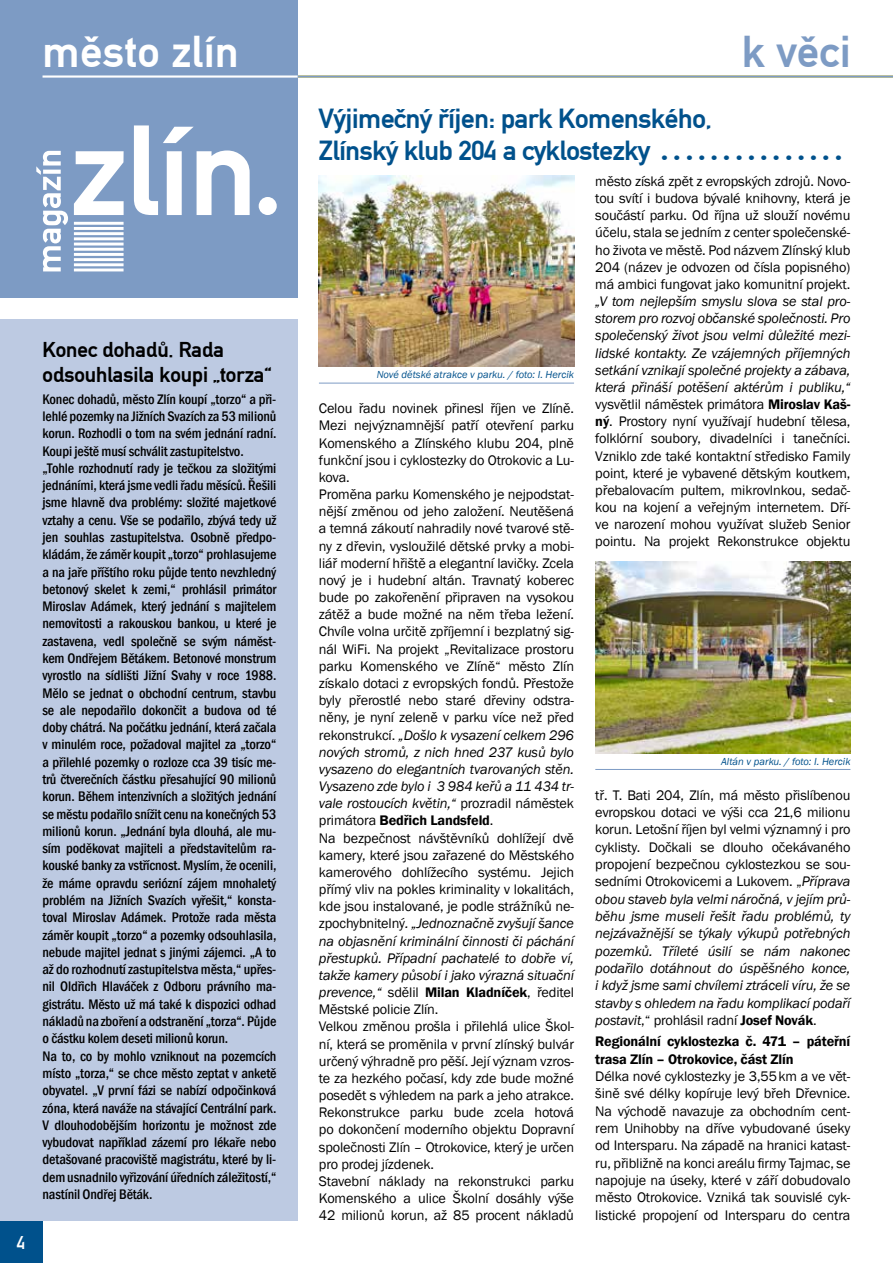
<style>
.page{position:relative;width:893px;height:1263px;background:#fff}
.page>*{position:absolute;margin:0;border:0;box-sizing:border-box;transform-origin:0 0}
.t1{font:43.5px "Norma Zlin Hxx CE Bold";letter-spacing:.02em;color:#fff}
.t2{font:43.5px "Norma Zlin Hxx CE Bold";color:#7d9bc4}
.t3{font:27px/32.5px "Norma Zlin Hxx CE Bold";letter-spacing:-.01em;color:#00518c}
.t4{font:21px/25.3px "Norma Zlin Hxx CE Bold";color:#000}
.t5{font:18px "Norma Zlin Hxx CE";color:#fff}
.t6{font:14.25px/17.1px "MMZ text Book Regular";letter-spacing:-.01em;color:#000;text-align:justify}
.t7{font:500 condensed 14.25px/17.2px "Franklin Gothic";letter-spacing:-.01em;color:#000}
.t8{font:14.25px/17.1px "MMZ text Book Italic";letter-spacing:-.01em;color:#000;text-align:justify}
.t9{font:600 14.25px/17.2px "Franklin Gothic";letter-spacing:-.01em;color:#000}
.t10{font:14.25px "MMZ text Book Bold";letter-spacing:-.01em;color:#000}
.t11{font:italic 10.5px "Franklin Gothic";color:#00518c}
.s1{font-family:"MMZ text Book Regular"}
.s2{font-family:"MMZ text Book Italic"}
.s3{font-family:"MMZ text Book Bold"}
</style>
<div class="page">
<div style="left:0;top:0;width:298px;height:298px;background:#7d9bc4"></div>
<hr style="left:296px;top:75px;width:597px;height:3px;background:#7d9bc4">
<hr style="left:43px;top:75px;width:255px;height:3px;background:#fff">
<div style="left:0;top:1220px;width:43px;height:43px;background:#00518c"></div>
<svg style="left:74px;top:125px;width:203px;height:146px"></svg>
<svg style="left:36px;top:151px;width:32px;height:120px"></svg>
<div style="left:0;top:319px;width:298px;height:901px;background:#bdcae2"></div>
<img style="left:319px;top:175px;width:255px;height:192px">
<hr style="left:319px;top:383px;width:255px;height:1px;background:#7d9bc4">
<img style="left:595px;top:562px;width:255px;height:191px">
<hr style="left:595px;top:769px;width:255px;height:1px;background:#7d9bc4">
<p class="t5" style="left:17px;top:1232px;width:10px">4</p>
<h1 class="t1" style="left:43px;top:27px;width:198px">město zlín</h1>
<h1 class="t2" style="left:742px;top:27px;width:110px">k věci</h1>
<h3 class="t4" style="left:43px;top:337px;width:230px">Konec dohadů. Rada odsouhlasila koupi „torza“</h3>
<p class="t7" style="left:43px;top:390px;width:235px">Konec dohadů, město Zlín koupí „torzo“ a při&shy;lehlé pozemky na Jižních Svazích za 53 milionů korun. Rozhodli o tom na svém jednání radní.<br>Koupi ještě musí schválit zastupitelstvo. „Tohle rozhodnutí rady je tečkou za složitými jednáními, která jsme vedli řadu měsíců. Řešili jsme hlavně dva problémy: složité majetkové vztahy a cenu. Vše se podařilo, zbývá tedy už jen souhlas zastupitelstva. Osobně předpo&shy;kládám, že záměr koupit „torzo“ prohlasujeme a na jaře příštího roku půjde tento nevzhledný betonový skelet k zemi,“ prohlásil primátor Miroslav Adámek, který jednání s majitelem nemovitosti a rakouskou bankou, u které je zastavena, vedl společně se svým náměst&shy;kem Ondřejem Bětákem. Betonové monstrum vyrostlo na sídlišti Jižní Svahy v roce 1988.<br>Mělo se jednat o obchodní centrum, stavbu se ale nepodařilo dokončit a budova od té doby chátrá. Na počátku jednání, která začala v minulém roce, požadoval majitel za „torzo“ a přilehlé pozemky o rozloze cca 39 tisíc me&shy;trů čtverečních částku přesahující 90 milionů korun. Během intenzivních a složitých jednání se městu podařilo snížit cenu na konečných 53 milionů korun. „Jednání byla dlouhá, ale mu&shy;sím poděkovat majiteli a představitelům ra&shy;kouské banky za vstřícnost. Myslím, že ocenili, že máme opravdu seriózní zájem mnohaletý problém na Jižních Svazích vyřešit,“ konsta&shy;toval Miroslav Adámek. Protože rada města záměr koupit „torzo“ a pozemky odsouhlasila, nebude majitel jednat s jinými zájemci. „A to až do rozhodnutí zastupitelstva města,“ upřes&shy;nil Oldřich Hlaváček z Odboru právního ma&shy;gistrátu. Město už má také k dispozici odhad nákladů na zboření a odstranění „torza“. Půjde o částku kolem deseti milionů korun.<br>Na to, co by mohlo vzniknout na pozemcích místo „torza,“ se chce město zeptat v anketě obyvatel. „V první fázi se nabízí odpočinková zóna, která naváže na stávající Centrální park.<br>V dlouhodobějším horizontu je možnost zde vybudovat například zázemí pro lékaře nebo detašované pracoviště magistrátu, které by li&shy;dem usnadnilo vyřizování úředních záležitostí,“ nastínil Ondřej Běták.</p>
<h2 class="t3" style="left:319px;top:102px;width:395px">Výjimečný říjen: park Komenského,<br>Zlínský klub 204 a cyklostezky</h2>
<p class="t11" style="left:377px;top:368px;width:199px">Nové dětské atrakce v parku. / foto: I. Hercik</p>
<p class="t6" style="left:319px;top:400px;width:257px;text-align:left">Celou řadu novinek přinesl říjen ve Zlíně.<br>Mezi nejvýznamnější patří otevření parku Komenského a Zlínského klubu 204, plně funkční jsou i cyklostezky do Otrokovic a Lu&shy;kova.<br>Proměna parku Komenského je nejpodstat&shy;nější změnou od jeho založení. Neutěšená a temná zákoutí nahradily nové tvarové stě&shy;ny z dřevin, vysloužilé dětské prvky a mobi&shy;liář moderní hřiště a elegantní lavičky. Zcela nový je i hudební altán. Travnatý koberec bude po zakořenění připraven na vysokou zátěž a bude možné na něm třeba ležení.<br>Chvíle volna určitě zpříjemní i bezplatný sig&shy;nál WiFi. Na projekt „Revitalizace prostoru parku Komenského ve Zlíně“ město Zlín získalo dotaci z evropských fondů. Přestože byly přerostlé nebo staré dřeviny odstra&shy;něny, je nyní zeleně v parku více než před</p>
<p class="t8" style="left:319px;top:726px;width:257px"><span class="s1">rekonstrukcí.</span> „Došlo k vysazení celkem 296 nových stromů, z nich hned 237 kusů bylo vysazeno do elegantních tvarovaných stěn.<br>Vysazeno zde bylo i 3 984 keřů a 11 434 tr&shy;vale rostoucích květin,“ <span class="s1">prozradil náměstek</span></p>
<p class="t10" style="left:319px;top:812px;width:176px"><span class="s1">primátora</span> Bedřich Landsfeld<span class="s1">.</span></p>
<p class="t6" style="left:319px;top:829px;width:257px">Na bezpečnost návštěvníků dohlížejí dvě kamery, které jsou zařazené do Městského kamerového dohlížecího systému. Jejich přímý vliv na pokles kriminality v lokalitách, kde jsou instalované, je podle strážníků ne-</p>
<p class="t8" style="left:319px;top:915px;width:257px"><span class="s1">zpochybnitelný</span>. „Jednoznačně zvyšují šance na objasnění kriminální činnosti či páchání přestupků. Případní pachatelé to dobře ví, takže kamery působí i jako výrazná situační</p>
<p class="t6" style="left:319px;top:984px;width:257px;text-align:left"><span class="s2">prevence,“</span> sdělil <span class="s3">Milan Kladníček</span>, ředitel Městské policie Zlín.<br>Velkou změnou prošla i přilehlá ulice Škol&shy;ní, která se proměnila v první zlínský bulvár určený výhradně pro pěší. Její význam vzros&shy;te za hezkého počasí, kdy zde bude možné posedět s výhledem na park a jeho atrakce.<br>Rekonstrukce parku bude zcela hotová po dokončení moderního objektu Dopravní společnosti Zlín – Otrokovice, který je určen pro prodej jízdenek.<br>Stavební náklady na rekonstrukci parku Komenského a ulice Školní dosáhly výše 42 milionů korun, až 85 procent nákladů</p>
<p class="t6" style="left:595px;top:173px;width:257px">město získá zpět z evropských zdrojů. Novo&shy;tou svítí i budova bývalé knihovny, která je součástí parku. Od října už slouží novému účelu, stala se jedním z center společenské&shy;ho života ve městě. Pod názvem Zlínský klub 204 (název je odvozen od čísla popisného) má ambici fungovat jako komunitní projekt.</p>
<p class="t8" style="left:595px;top:293px;width:257px">„V tom nejlepším smyslu slova se stal pro&shy;storem pro rozvoj občanské společnosti. Pro společenský život jsou velmi důležité mezi&shy;lidské kontakty. Ze vzájemných příjemných setkání vznikají společné projekty a zábava, která přináší potěšení aktérům i publiku,“</p>
<p class="t6" style="left:595px;top:396px;width:257px">vysvětlil náměstek primátora <span class="s3">Miroslav Kaš&shy;ný</span>. Prostory nyní využívají hudební tělesa, folklórní soubory, divadelníci i tanečníci.<br>Vzniklo zde také kontaktní středisko Family point, které je vybavené dětským koutkem, přebalovacím pultem, mikrovlnkou, sedač&shy;kou na kojení a veřejným internetem. Dří&shy;ve narození mohou využívat služeb Senior pointu. Na projekt Rekonstrukce objektu</p>
<p class="t11" style="left:721px;top:755px;width:131px">Altán v parku. / foto: I. Hercik</p>
<p class="t6" style="left:595px;top:787px;width:257px">tř. T. Bati 204, Zlín, má město přislíbenou evropskou dotaci ve výši cca 21,6 milionu korun. Letošní říjen byl velmi významný i pro cyklisty. Dočkali se dlouho očekávaného propojení bezpečnou cyklostezkou se sou&shy;sedními Otrokovicemi a Lukovem. „<span class="s2">Příprava</span></p>
<p class="t8" style="left:595px;top:890px;width:257px">obou staveb byla velmi náročná, v jejím prů&shy;běhu jsme museli řešit řadu problémů, ty nejzávažnější se týkaly výkupů potřebných pozemků. Tříleté úsilí se nám nakonec podařilo dotáhnout do úspěšného konce, i když jsme sami chvílemi ztráceli víru, že se stavby s ohledem na řadu komplikací podaří</p>
<p class="t6" style="left:595px;top:1012px;width:223px"><span class="s2">postavit</span>,“ prohlásil radní <span class="s3">Josef Novák</span>.</p>
<p class="t9" style="left:595px;top:1033px;width:257px">Regionální cyklostezka č. 471 – páteřní trasa Zlín – Otrokovice, část Zlín</p>
<p class="t6" style="left:595px;top:1068px;width:257px">Délka nové cyklostezky je 3,55km a ve vět&shy;šině své délky kopíruje levý břeh Dřevnice.<br>Na východě navazuje za obchodním cent&shy;rem Unihobby na dříve vybudované úseky od Intersparu. Na západě na hranici katast&shy;ru, přibližně na konci areálu firmy Tajmac, se napojuje na úseky, které v září dobudovalo město Otrokovice. Vzniká tak souvislé cyk&shy;listické propojení od Intersparu do centra</p>
</div>
